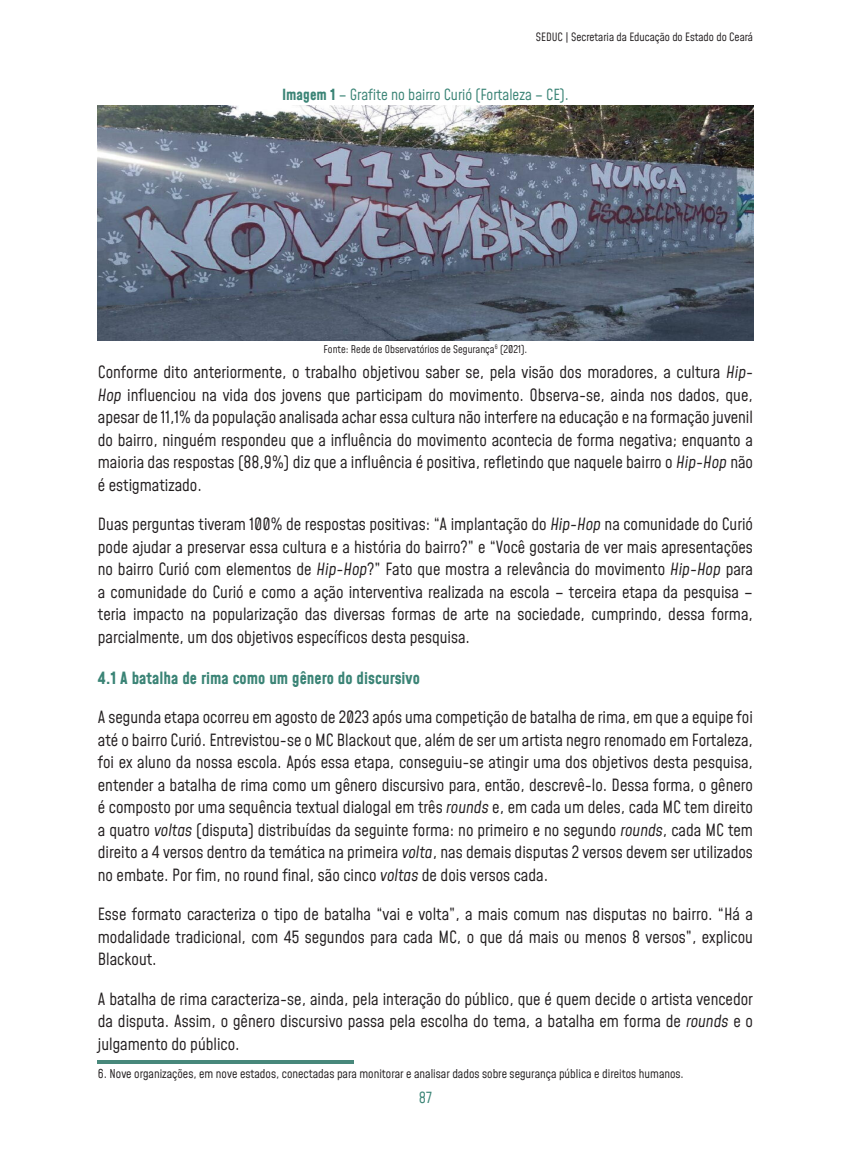
<style>
.page{position:relative;width:851px;height:1149px;background:#fff}
.page>*{position:absolute;margin:0;border:0;box-sizing:border-box;transform-origin:0 0}
.corpo_texto_Mohave{font:16.5px/22.5px "Mohave";color:#231f20;text-align:justify}
.sub_seção_Mohave{font:700 16.5px "Mohave";color:#3b8476}
.figura_header_Mohave{font:15px "Mohave";color:#3b8476}
.Nota_de_rodapé_Mohav{font:12px "Mohave";color:#231f20}
.t1{font:11.25px "Mohave";color:#231f20}
.figura_fonte_Mohave{font:10.5px "Mohave";color:#231f20}
.s1{font-weight:700}
.s2{font-style:italic}
</style>
<div class="page">
<img style="left:98px;top:106px;width:655px;height:234px">
<img style="left:98px;top:1060px;width:255px;height:3px">
<p class="t1" style="left:536px;top:29px;width:219px">SEDUC | Secretaria da Educação do Estado do Ceará</p>
<p class="figura_header_Mohave" style="left:282px;top:85px;width:288px"><span class="s1">Imagem 1</span> – Grafite no bairro Curió (Fortaleza – CE).</p>
<p class="figura_fonte_Mohave" style="left:323px;top:342px;width:205px">Fonte: Rede de Observatórios de Segurança<sup>6</sup> (2021).</p>
<p class="corpo_texto_Mohave" style="left:98px;top:362px;width:656px">Conforme dito anteriormente, o trabalho objetivou saber se, pela visão dos moradores, a cultura <span class="s2">Hip-Hop</span> influenciou na vida dos jovens que participam do movimento. Observa-se, ainda nos dados, que, apesar de 11,1% da população analisada achar essa cultura não interfere na educação e na formação juvenil do bairro, ninguém respondeu que a influência do movimento acontecia de forma negativa; enquanto a maioria das respostas (88,9%) diz que a influência é positiva, refletindo que naquele bairro o <span class="s2">Hip-Hop</span> não é estigmatizado.</p>
<p class="corpo_texto_Mohave" style="left:98px;top:514px;width:656px">Duas perguntas tiveram 100% de respostas positivas: “A implantação do <span class="s2">Hip-Hop</span> na comunidade do Curió pode ajudar a preservar essa cultura e a história do bairro?” e “Você gostaria de ver mais apresentações no bairro Curió com elementos de <span class="s2">Hip-Hop</span>?” Fato que mostra a relevância do movimento <span class="s2">Hip-Hop</span> para a comunidade do Curió e como a ação interventiva realizada na escola – terceira etapa da pesquisa – teria impacto na popularização das diversas formas de arte na sociedade, cumprindo, dessa forma, parcialmente, um dos objetivos específicos desta pesquisa.</p>
<p class="sub_seção_Mohave" style="left:98px;top:667px;width:323px">4.1 A batalha de rima como um gênero do discursivo</p>
<p class="corpo_texto_Mohave" style="left:98px;top:706px;width:656px">A segunda etapa ocorreu em agosto de 2023 após uma competição de batalha de rima, em que a equipe foi até o bairro Curió. Entrevistou-se o MC Blackout que, além de ser um artista negro renomado em Fortaleza, foi ex aluno da nossa escola. Após essa etapa, conseguiu-se atingir uma dos objetivos desta pesquisa, entender a batalha de rima como um gênero discursivo para, então, descrevê-lo. Dessa forma, o gênero é composto por uma sequência textual dialogal em três <span class="s2">rounds</span> e, em cada um deles, cada MC tem direito a quatro <span class="s2">voltas</span> (disputa) distribuídas da seguinte forma: no primeiro e no segundo <span class="s2">rounds</span>, cada MC tem direito a 4 versos dentro da temática na primeira <span class="s2">volta</span>, nas demais disputas 2 versos devem ser utilizados no embate. Por fim, no round final, são cinco <span class="s2">voltas</span> de dois versos cada.</p>
<p class="corpo_texto_Mohave" style="left:98px;top:903px;width:656px">Esse formato caracteriza o tipo de batalha “vai e volta”, a mais comum nas disputas no bairro. “Há a modalidade tradicional, com 45 segundos para cada MC, o que dá mais ou menos 8 versos”, explicou Blackout.</p>
<p class="corpo_texto_Mohave" style="left:98px;top:988px;width:656px">A batalha de rima caracteriza-se, ainda, pela interação do público, que é quem decide o artista vencedor da disputa. Assim, o gênero discursivo passa pela escolha do tema, a batalha em forma de <span class="s2">rounds</span> e o julgamento do público.</p>
<p class="Nota_de_rodapé_Mohav" style="left:98px;top:1065px;width:587px">6. Nove organizações, em nove estados, conectadas para monitorar e analisar dados sobre segurança pública e direitos humanos.</p>
<p class="figura_header_Mohave" style="left:419px;top:1087px;width:15px">87</p>
</div>
